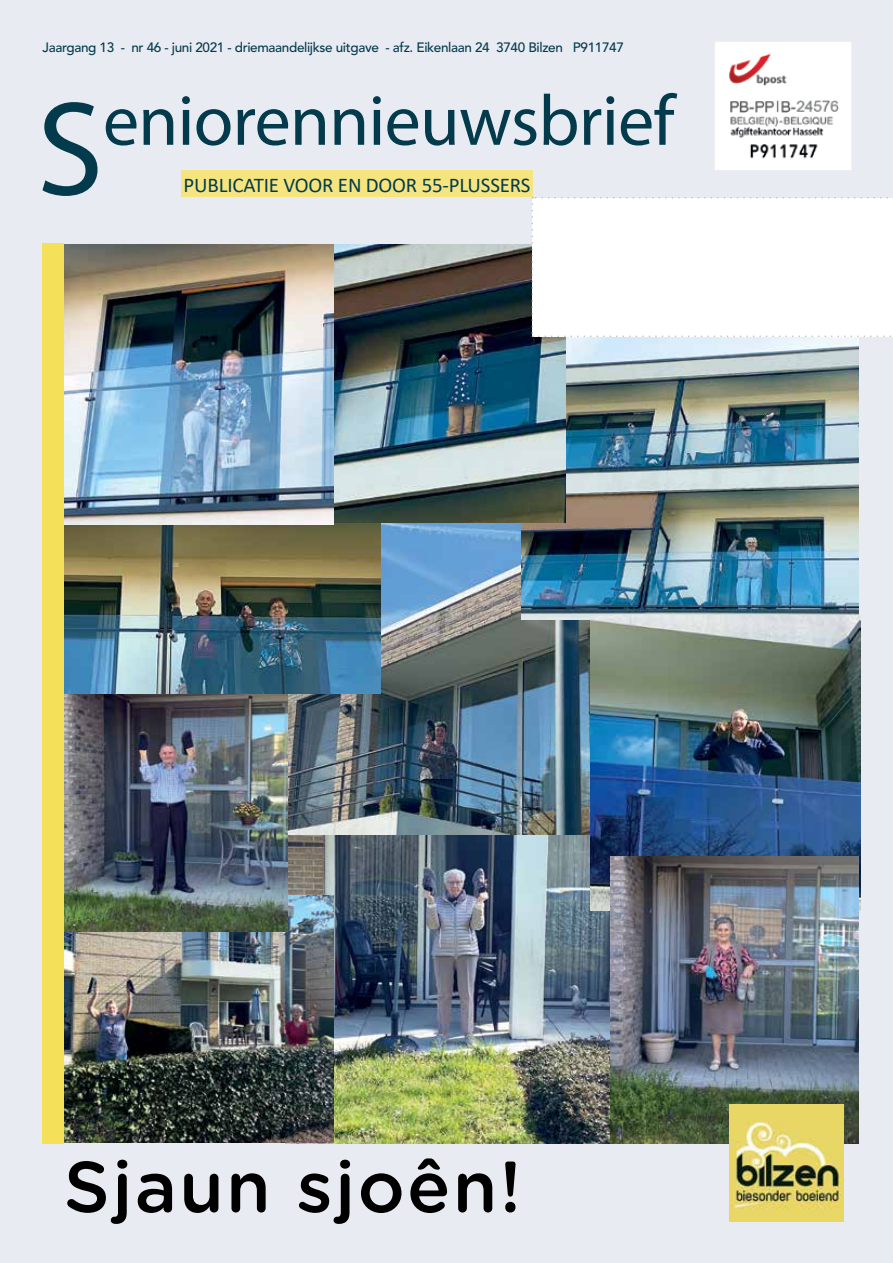
<style>
.page{position:relative;width:893px;height:1263px;background:#e9ebf2}
.page>*{position:absolute;margin:0;border:0;box-sizing:border-box;transform-origin:0 0}
.t1{font:135px "Myriad Pro";color:#043b4c}
.t2{font:72px "Myriad Pro";letter-spacing:-.01em;color:#043b4c}
.t3{font:500 72px "Gotham Rounded";letter-spacing:.03em;color:#000}
.t4{font:21px "Calibri";letter-spacing:-.01em;color:#043b4c}
.t5{font:500 13.5px "Avenir LT Std";letter-spacing:-.025em;color:#043b4c}
</style>
<div class="page">
<img style="left:718px;top:45px;width:130px;height:122px">
<div style="left:715px;top:42px;width:136px;height:128px;border:2px solid #fff"></div>
<div style="left:181px;top:170px;width:352px;height:27px;background:#f6e57e"></div>
<img style="left:288px;top:522px;width:302px;height:314px">
<img style="left:522px;top:337px;width:337px;height:282px">
<img style="left:286px;top:836px;width:324px;height:308px">
<img style="left:64px;top:896px;width:270px;height:247px">
<img style="left:590px;top:615px;width:270px;height:295px">
<img style="left:64px;top:694px;width:224px;height:237px">
<img style="left:64px;top:522px;width:317px;height:172px">
<img style="left:334px;top:244px;width:231px;height:278px">
<img style="left:64px;top:244px;width:270px;height:281px">
<div style="left:531px;top:197px;width:362px;height:140px;background:#fff"></div>
<div style="left:43px;top:243px;width:21px;height:901px;background:#f4e059"></div>
<img style="left:610px;top:856px;width:249px;height:288px">
<img style="left:730px;top:1104px;width:113px;height:117px">
<p class="t5" style="left:43px;top:40px;width:583px">Jaargang 13 - nr 46 - juni 2021 - driemaandelijkse uitgave - afz. Eikenlaan 24 3740 Bilzen P911747</p>
<h1 class="t1" style="left:37px;top:66px;width:68px">S</h1>
<h2 class="t2" style="left:103px;top:76px;width:573px">eniorennieuwsbrief</h2>
<h3 class="t4" style="left:184px;top:171px;width:348px">PUBLICATIE VOOR EN DOOR 55-PLUSSERS</h3>
<h2 class="t3" style="left:64px;top:1135px;width:459px">Sjaun sjoên!</h2>
</div>
